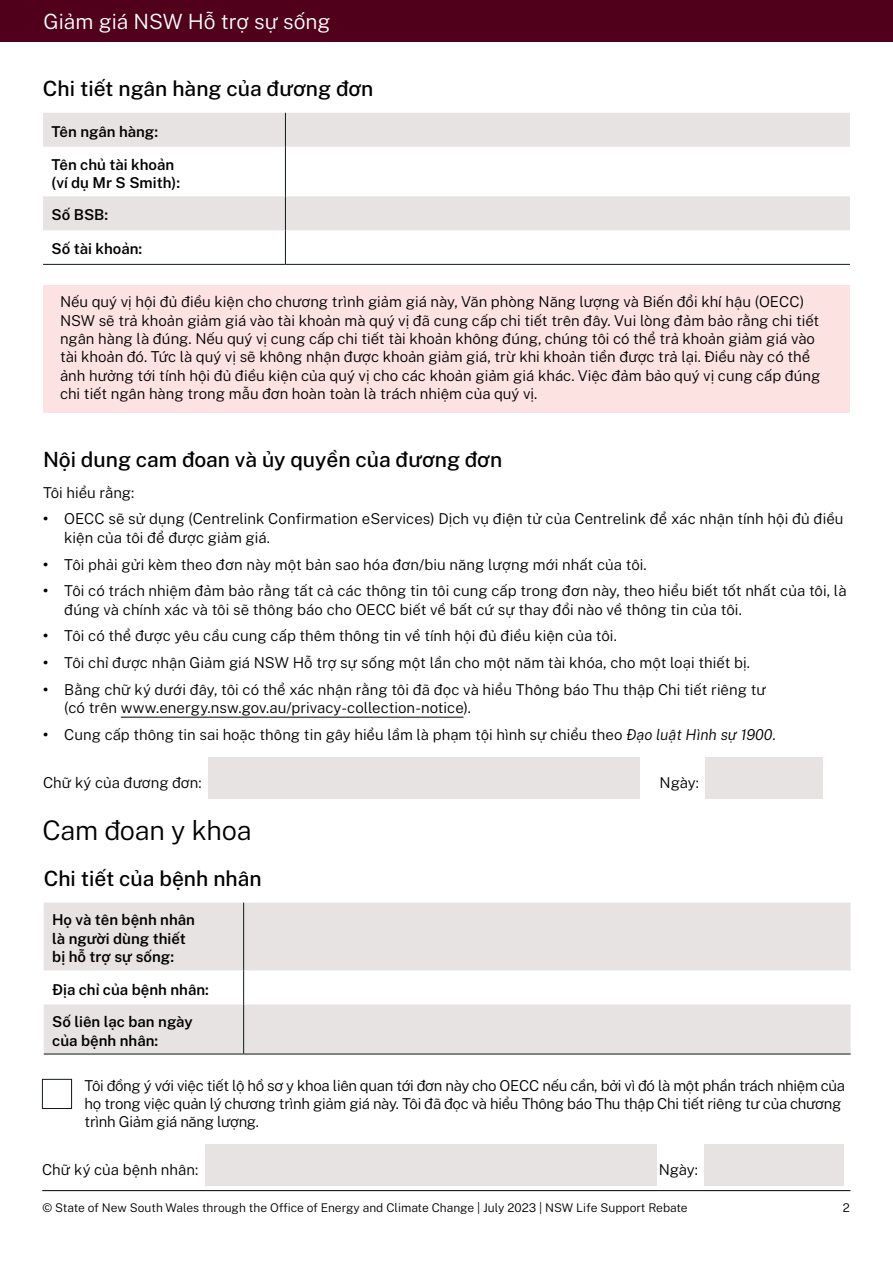
<style>
.page{position:relative;width:893px;height:1263px;background:#fff}
.page>*{position:absolute;margin:0;border:0;box-sizing:border-box;transform-origin:0 0}
.Heading_2__H2{font:300 27px "Public Sans";letter-spacing:-.005em;color:#000}
.Heading_3__H3{font:500 21px "Public Sans";color:#000}
.t1{font:300 21px "Public Sans";color:#fff}
.Level_1_bullet{font:300 15px/18.3px "Public Sans";color:#000}
.Body{font:300 15px/18.3px "Public Sans";color:#000}
.Body-2{font:300 15px/18.3px "Public Sans";letter-spacing:-.02em;color:#000}
.Body-3{font:600 15px/18.3px "Public Sans";color:#000}
.t2{font:300 12px "Public Sans";color:#000}
.s1{font-weight:700}
.s2{font-style:italic}
</style>
<div class="page">
<hr style="left:42px;top:1190px;width:808px;height:1px;background:#000">
<div style="left:0;top:0;width:893px;height:42px;background:#50001a"></div>
<svg style="left:43px;top:113px;width:807px;height:117px;fill:#e7e3e2"></svg>
<hr style="left:285px;top:113px;width:1px;height:34px;background:#0f1a18">
<hr style="left:285px;top:147px;width:1px;height:49px;background:#0f1a18">
<hr style="left:285px;top:196px;width:1px;height:34px;background:#0f1a18">
<hr style="left:43px;top:264px;width:242px;height:1px;background:#0f1a18">
<hr style="left:285px;top:230px;width:1px;height:34px;background:#0f1a18">
<hr style="left:285px;top:264px;width:565px;height:1px;background:#0f1a18">
<div style="left:43px;top:285px;width:807px;height:128px;background:#fde2e2"></div>
<hr style="left:121px;top:717px;width:343px;height:1px;background:#000">
<div style="left:208px;top:758px;width:431px;height:41px;background:#e7e3e2"></div>
<div style="left:705px;top:758px;width:118px;height:41px;background:#e7e3e2"></div>
<svg style="left:44px;top:902px;width:807px;height:152px;fill:#e7e3e2"></svg>
<hr style="left:243px;top:902px;width:1px;height:68px;background:#0f1a18">
<hr style="left:243px;top:970px;width:1px;height:34px;background:#0f1a18">
<hr style="left:243px;top:1004px;width:1px;height:50px;background:#0f1a18">
<hr style="left:44px;top:1054px;width:200px;height:1px;background:#0f1a18">
<hr style="left:244px;top:1054px;width:607px;height:1px;background:#0f1a18">
<div style="left:42px;top:1079px;width:30px;height:30px;border:1px solid #0f1a18"></div>
<div style="left:205px;top:1145px;width:451px;height:41px;background:#e7e3e2"></div>
<div style="left:704px;top:1145px;width:140px;height:41px;background:#e7e3e2"></div>
<h2 class="t1" style="left:44px;top:7px;width:288px">Giảm giá NSW Hỗ trợ sự sống</h2>
<h3 class="Heading_3__H3" style="left:43px;top:73px;width:332px">Chi tiết ngân hàng của đương đơn</h3>
<p class="Body-3" style="left:52px;top:121px;width:108px">Tên ngân hàng:</p>
<p class="Body-3" style="left:52px;top:154px;width:130px">Tên chủ tài khoản (ví dụ Mr S Smith):</p>
<p class="Body-3" style="left:52px;top:205px;width:58px">Số BSB:</p>
<p class="Body-3" style="left:52px;top:239px;width:92px">Số tài khoản:</p>
<p class="Body" style="left:60px;top:292px;width:762px">Nếu quý vị hội đủ điều kiện cho chương trình giảm giá này, Văn phòng Năng lượng và Biến đổi khí hậu (OECC)<br>NSW sẽ trả khoản giảm giá vào tài khoản mà quý vị đã cung cấp chi tiết trên đây. Vui lòng đảm bảo rằng chi tiết ngân hàng là đúng. Nếu quý vị cung cấp chi tiết tài khoản không đúng, chúng tôi có thể trả khoản giảm giá vào tài khoản đó. Tức là quý vị sẽ không nhận được khoản giảm giá, trừ khi khoản tiền được trả lại. Điều này có thể ảnh hưởng tới tính hội đủ điều kiện của quý vị cho các khoản giảm giá khác. Việc đảm bảo quý vị cung cấp đúng chi tiết ngân hàng trong mẫu đơn hoàn toàn là trách nhiệm của quý vị.</p>
<h3 class="Heading_3__H3" style="left:43px;top:444px;width:461px">Nội dung cam đoan và ủy quyền của đương đơn</h3>
<p class="Body" style="left:43px;top:482px;width:93px">Tôi hiểu rằng:</p>
<p class="Level_1_bullet" style="left:64px;top:509px;width:781px;text-indent:-21px"><span class="s1">•</span> OECC sẽ sử dụng (Centrelink Confirmation eServices) Dịch vụ điện tử của Centrelink để xác nhận tính hội đủ điều kiện của tôi để được giảm giá.</p>
<p class="Level_1_bullet" style="left:43px;top:554px;width:605px"><span class="s1">•</span> Tôi phải gửi kèm theo đơn này một bản sao hóa đơn/biu năng lượng mới nhất của tôi.</p>
<p class="Level_1_bullet" style="left:64px;top:581px;width:784px;text-indent:-21px"><span class="s1">•</span> Tôi có trách nhiệm đảm bảo rằng tất cả các thông tin tôi cung cấp trong đơn này, theo hiểu biết tốt nhất của tôi, là đúng và chính xác và tôi sẽ thông báo cho OECC biết về bất cứ sự thay đổi nào về thông tin của tôi.</p>
<p class="Level_1_bullet" style="left:43px;top:626px;width:575px"><span class="s1">•</span> Tôi có thể được yêu cầu cung cấp thêm thông tin về tính hội đủ điều kiện của tôi.</p>
<p class="Level_1_bullet" style="left:43px;top:653px;width:708px"><span class="s1">•</span> Tôi chỉ được nhận Giảm giá NSW Hỗ trợ sự sống một lần cho một năm tài khóa, cho một loại thiết bị.</p>
<p class="Level_1_bullet" style="left:64px;top:680px;width:703px;text-indent:-21px"><span class="s1">•</span> Bằng chữ ký dưới đây, tôi có thể xác nhận rằng tôi đã đọc và hiểu Thông báo Thu thập Chi tiết riêng tư (có trên www.energy.nsw.gov.au/privacy-collection-notice).</p>
<p class="Level_1_bullet" style="left:43px;top:725px;width:734px"><span class="s1">•</span> Cung cấp thông tin sai hoặc thông tin gây hiểu lầm là phạm tội hình sự chiểu theo <span class="s2">Đạo luật Hình sự 1900</span>.</p>
<p class="Body" style="left:43px;top:773px;width:160px">Chữ ký của đương đơn:</p>
<p class="Body" style="left:660px;top:773px;width:41px">Ngày:</p>
<h2 class="Heading_2__H2" style="left:43px;top:812px;width:211px">Cam đoan y khoa</h2>
<h3 class="Heading_3__H3" style="left:44px;top:863px;width:219px">Chi tiết của bệnh nhân</h3>
<p class="Body-3" style="left:52px;top:910px;width:144px">Họ và tên bệnh nhân là người dùng thiết bị hỗ trợ sự sống:</p>
<p class="Body-3" style="left:52px;top:979px;width:158px">Địa chỉ của bệnh nhân:</p>
<p class="Body-3" style="left:52px;top:1012px;width:142px">Số liên lạc ban ngày của bệnh nhân:</p>
<p class="Body-2" style="left:85px;top:1075px;width:762px">Tôi đồng ý với việc tiết lộ hồ sơ y khoa liên quan tới đơn này cho OECC nếu cần, bởi vì đó là một phần trách nhiệm của họ trong việc quản lý chương trình giảm giá này. Tôi đã đọc và hiểu Thông báo Thu thập Chi tiết riêng tư của chương trình Giảm giá năng lượng.</p>
<p class="Body" style="left:42px;top:1160px;width:158px">Chữ ký của bệnh nhân:</p>
<p class="Body" style="left:659px;top:1160px;width:41px">Ngày:</p>
<p class="t2" style="left:43px;top:1199px;width:647px">© State of New South Wales through the Office of Energy and Climate Change | July 2023 | NSW Life Support Rebate</p>
<p class="t2" style="left:843px;top:1199px;width:9px">2</p>
</div>
